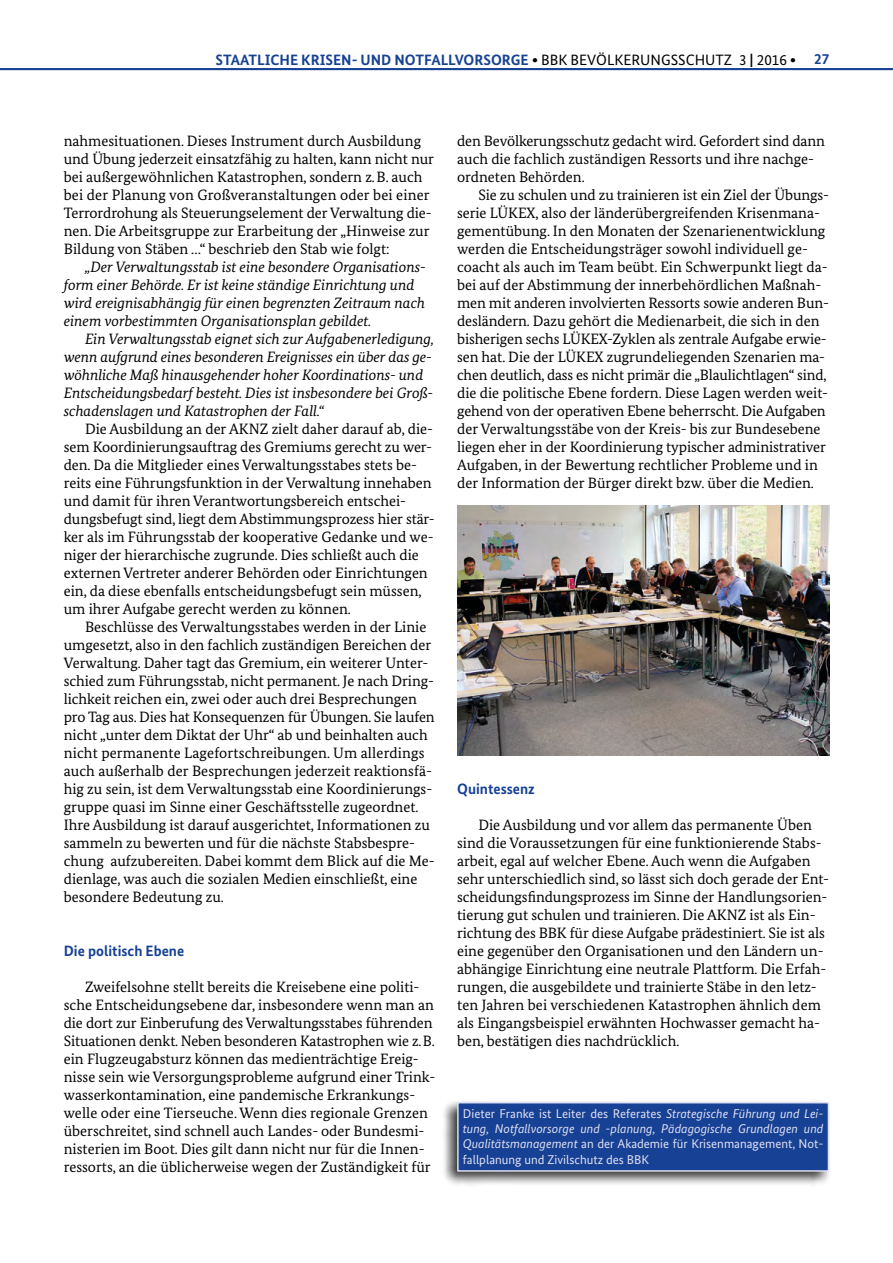
<style>
.page{position:relative;width:893px;height:1263px;background:#fff}
.page>*{position:absolute;margin:0;border:0;box-sizing:border-box;transform-origin:0 0}
.Fließtext{font:15px/18px "Bundes Serif";color:#000}
.Fließtext-2{font:italic 15px/18px "Bundes Serif";color:#000}
.Zwischentitel{font:700 15px "Bundes Sans";color:#164194}
.Info-Kasten{font:italic 12.75px/15.3px "Bundes Sans";color:#dedef1;text-align:justify}
.s1{color:#000}
.s2{font-weight:400;color:#000}
.s3{font-style:normal}
</style>
<div class="page">
<div style="left:442px;top:1099px;width:390px;height:87px;background:#000;opacity:.75"></div>
<div style="left:458px;top:1103px;width:370px;height:68px;background:#164194"></div>
<div style="left:457px;top:1102px;width:372px;height:70px;border:2px solid #dedef1"></div>
<img style="left:457px;top:506px;width:372px;height:250px">
<hr style="left:0;top:68px;width:893px;height:2px;background:#164194">
<p class="Zwischentitel" style="left:215px;top:50px;width:615px">STAATLICHE KRISEN- UND NOTFALLVORSORGE <span class="s1">∙</span> <span class="s2">BBK BEVÖLKERUNGSSCHUTZ 3</span> <span class="s1">|</span> <span class="s2">2016</span> <span class="s1">∙</span> 27</p>
<p class="Fließtext" style="left:64px;top:131px;width:372px">nahmesituationen. Dieses Instrument durch Ausbildung und Übung jederzeit einsatzfähig zu halten, kann nicht nur bei außergewöhnlichen Katastrophen, sondern z.B. auch bei der Planung von Großveranstaltungen oder bei einer Terrordrohung als Steuerungselement der Verwaltung die&shy;nen. Die Arbeitsgruppe zur Erarbeitung der „Hinweise zur Bildung von Stäben …“ beschrieb den Stab wie folgt:</p>
<p class="Fließtext-2" style="left:64px;top:257px;width:364px;text-indent:21px">„Der Verwaltungsstab ist eine besondere Organisations&shy;form einer Behörde. Er ist keine ständige Einrichtung und wird ereignisabhängig für einen begrenzten Zeitraum nach einem vorbestimmten Organisationsplan gebildet.</p>
<p class="Fließtext-2" style="left:64px;top:329px;width:372px;text-indent:21px">Ein Verwaltungsstab eignet sich zur Aufgabenerledigung, wenn aufgrund eines besonderen Ereignisses ein über das ge&shy;wöhnliche Maß hinausgehender hoher Koordinations- und Entscheidungsbedarf besteht. Dies ist insbesondere bei Groß&shy;schadenslagen und Katastrophen der Fall.“</p>
<p class="Fließtext" style="left:64px;top:419px;width:372px;text-indent:21px">Die Ausbildung an der AKNZ zielt daher darauf ab, die&shy;sem Koordinierungsauftrag des Gremiums gerecht zu wer&shy;den. Da die Mitglieder eines Verwaltungsstabes stets be&shy;reits eine Führungsfunktion in der Verwaltung innehaben und damit für ihren Verantwortungsbereich entschei&shy;dungsbefugt sind, liegt dem Abstimmungsprozess hier stär&shy;ker als im Führungsstab der kooperative Gedanke und we&shy;niger der hierarchische zugrunde. Dies schließt auch die externen Vertreter anderer Behörden oder Einrichtungen ein, da diese ebenfalls entscheidungsbefugt sein müssen, um ihrer Aufgabe gerecht werden zu können.</p>
<p class="Fließtext" style="left:64px;top:617px;width:372px;text-indent:21px">Beschlüsse des Verwaltungsstabes werden in der Linie umgesetzt, also in den fachlich zuständigen Bereichen der Verwaltung. Daher tagt das Gremium, ein weiterer Unter&shy;schied zum Führungsstab, nicht permanent. Je nach Dring&shy;lichkeit reichen ein, zwei oder auch drei Besprechungen pro Tag aus. Dies hat Konsequenzen für Übungen. Sie laufen nicht „unter dem Diktat der Uhr“ ab und beinhalten auch nicht permanente Lagefortschreibungen. Um allerdings auch außerhalb der Besprechungen jederzeit reaktionsfä&shy;hig zu sein, ist dem Verwaltungsstab eine Koordinierungs&shy;gruppe quasi im Sinne einer Geschäftsstelle zugeordnet.<br>Ihre Ausbildung ist darauf ausgerichtet, Informationen zu sammeln zu bewerten und für die nächste Stabsbespre&shy;chung aufzubereiten. Dabei kommt dem Blick auf die Me&shy;dienlage, was auch die sozialen Medien einschließt, eine besondere Bedeutung zu.</p>
<p class="Zwischentitel" style="left:64px;top:941px;width:122px">Die politisch Ebene</p>
<p class="Fließtext" style="left:64px;top:977px;width:373px;text-indent:21px">Zweifelsohne stellt bereits die Kreisebene eine politi&shy;sche Entscheidungsebene dar, insbesondere wenn man an die dort zur Einberufung des Verwaltungsstabes führenden Situationen denkt. Neben besonderen Katastrophen wie z.B. ein Flugzeugabsturz können das medienträchtige Ereig&shy;nisse sein wie Versorgungsprobleme aufgrund einer Trink&shy;wasserkontamination, eine pandemische Erkrankungs&shy;welle oder eine Tierseuche. Wenn dies regionale Grenzen überschreitet, sind schnell auch Landes- oder Bundesmi&shy;nisterien im Boot. Dies gilt dann nicht nur für die Innen&shy;ressorts, an die üblicherweise wegen der Zuständigkeit für</p>
<p class="Fließtext" style="left:457px;top:131px;width:369px">den Bevölkerungsschutz gedacht wird. Gefordert sind dann auch die fachlich zuständigen Ressorts und ihre nachge&shy;ordneten Behörden.</p>
<p class="Fließtext" style="left:457px;top:185px;width:374px;text-indent:21px">Sie zu schulen und zu trainieren ist ein Ziel der Übungs&shy;serie LÜKEX, also der länderübergreifenden Krisenmana&shy;gementübung. In den Monaten der Szenarienentwicklung werden die Entscheidungsträger sowohl individuell ge&shy;coacht als auch im Team beübt. Ein Schwerpunkt liegt da&shy;bei auf der Abstimmung der innerbehördlichen Maßnah&shy;men mit anderen involvierten Ressorts sowie anderen Bun&shy;desländern. Dazu gehört die Medienarbeit, die sich in den bisherigen sechs LÜKEX-Zyklen als zentrale Aufgabe erwie&shy;sen hat. Die der LÜKEX zugrundeliegenden Szenarien ma&shy;chen deutlich, dass es nicht primär die „Blaulichtlagen“ sind, die die politische Ebene fordern. Diese Lagen werden weit&shy;gehend von der operativen Ebene beherrscht. Die Aufgaben der Verwaltungsstäbe von der Kreis- bis zur Bundesebene liegen eher in der Koordinierung typischer administrativer Aufgaben, in der Bewertung rechtlicher Probleme und in der Information der Bürger direkt bzw. über die Medien.</p>
<p class="Zwischentitel" style="left:457px;top:779px;width:79px">Quintessenz</p>
<p class="Fließtext" style="left:457px;top:815px;width:373px;text-indent:21px">Die Ausbildung und vor allem das permanente Üben sind die Voraussetzungen für eine funktionierende Stabs&shy;arbeit, egal auf welcher Ebene. Auch wenn die Aufgaben sehr unterschiedlich sind, so lässt sich doch gerade der Ent&shy;scheidungsfindungsprozess im Sinne der Handlungsorien&shy;tierung gut schulen und trainieren. Die AKNZ ist als Ein&shy;richtung des BBK für diese Aufgabe prädestiniert. Sie ist als eine gegenüber den Organisationen und den Ländern un&shy;abhängige Einrichtung eine neutrale Plattform. Die Erfah&shy;rungen, die ausgebildete und trainierte Stäbe in den letz&shy;ten Jahren bei verschiedenen Katastrophen ähnlich dem als Eingangsbeispiel erwähnten Hochwasser gemacht ha&shy;ben, bestätigen dies nachdrücklich.</p>
<p class="Info-Kasten" style="left:463px;top:1105px;width:362px"><span class="s3">Dieter Franke ist Leiter des Referates</span> Strategische Führung und Lei&shy;tung, Notfallvorsorge und -planung, Pädagogische Grundlagen und Qualitätsmanagement <span class="s3">an der Akademie für Krisenmanagement, Not&shy;fallplanung und Zivilschutz des BBK</span></p>
</div>
